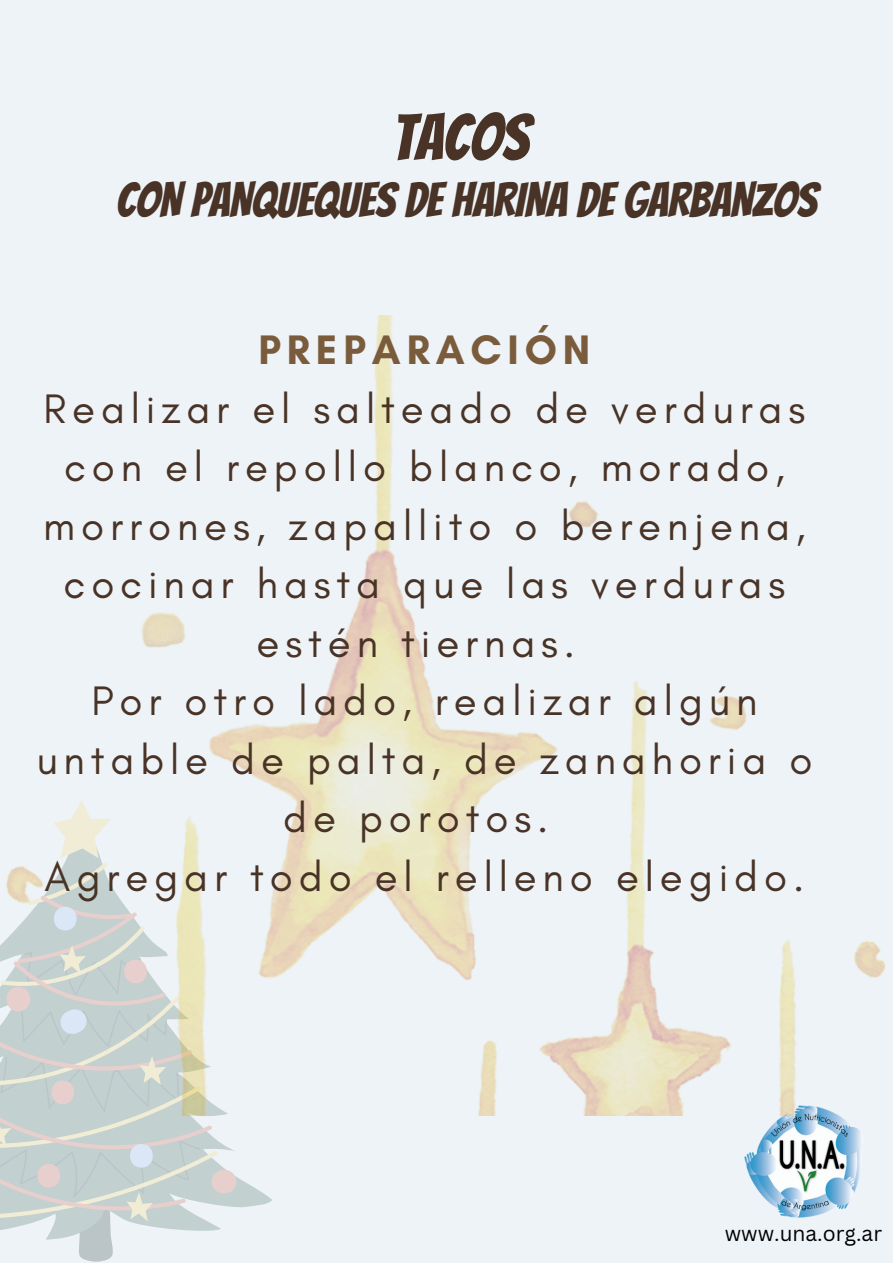
<style>
.page{position:relative;width:893px;height:1264px;background:#fff}
.page>*{position:absolute;margin:0;border:0;box-sizing:border-box;transform-origin:0 0}
.t1{font:64.5px "Bangers";color:#483326}
.t2{font:48px "Bangers";color:#483326}
.t3{font:42px/58.5px "Glacial Indifference";letter-spacing:.14em;color:#483326;text-align:center}
.t4{font:700 42px "Glacial Indifference";letter-spacing:.14em;color:#7a5c3c}
.t5{font:21px "Canva Sans";color:#000}
</style>
<div class="page">
<div style="left:0;top:0;width:892px;height:1262px;background:#eef3f7"></div>
<img style="left:744px;top:1115px;width:116px;height:103px">
<svg style="left:79px;top:1239px;width:34px;height:23px"></svg>
<svg style="left:0;top:1177px;width:272px;height:62px"></svg>
<svg style="left:166px;top:1115px;width:70px;height:105px;fill:#c2d0d0"></svg>
<svg style="left:0;top:1115px;width:166px;height:106px;background:#cdd4d1"></svg>
<svg style="left:0;top:941px;width:157px;height:251px;background:#c9d2d1"></svg>
<img style="left:5px;top:315px;width:880px;height:800px">
<h1 class="t1" style="left:391px;top:103px;width:139px">TACOS</h1>
<p class="t2" style="left:116px;top:174px;width:702px">CON PANQUEQUES DE HARINA DE GARBANZOS</p>
<p class="t4" style="left:258px;top:324px;width:333px">PREPARACIÓN</p>
<p class="t3" style="left:36px;top:379px;width:777px">Realizar el salteado de verduras con el repollo blanco, morado, morrones, zapallito o berenjena, cocinar hasta que las verduras estén tiernas.<br>Por otro lado, realizar algún untable de palta, de zanahoria o de porotos.<br>Agregar todo el relleno elegido.</p>
<p class="t5" style="left:724px;top:1218px;width:159px">www.una.org.ar</p>
</div>
